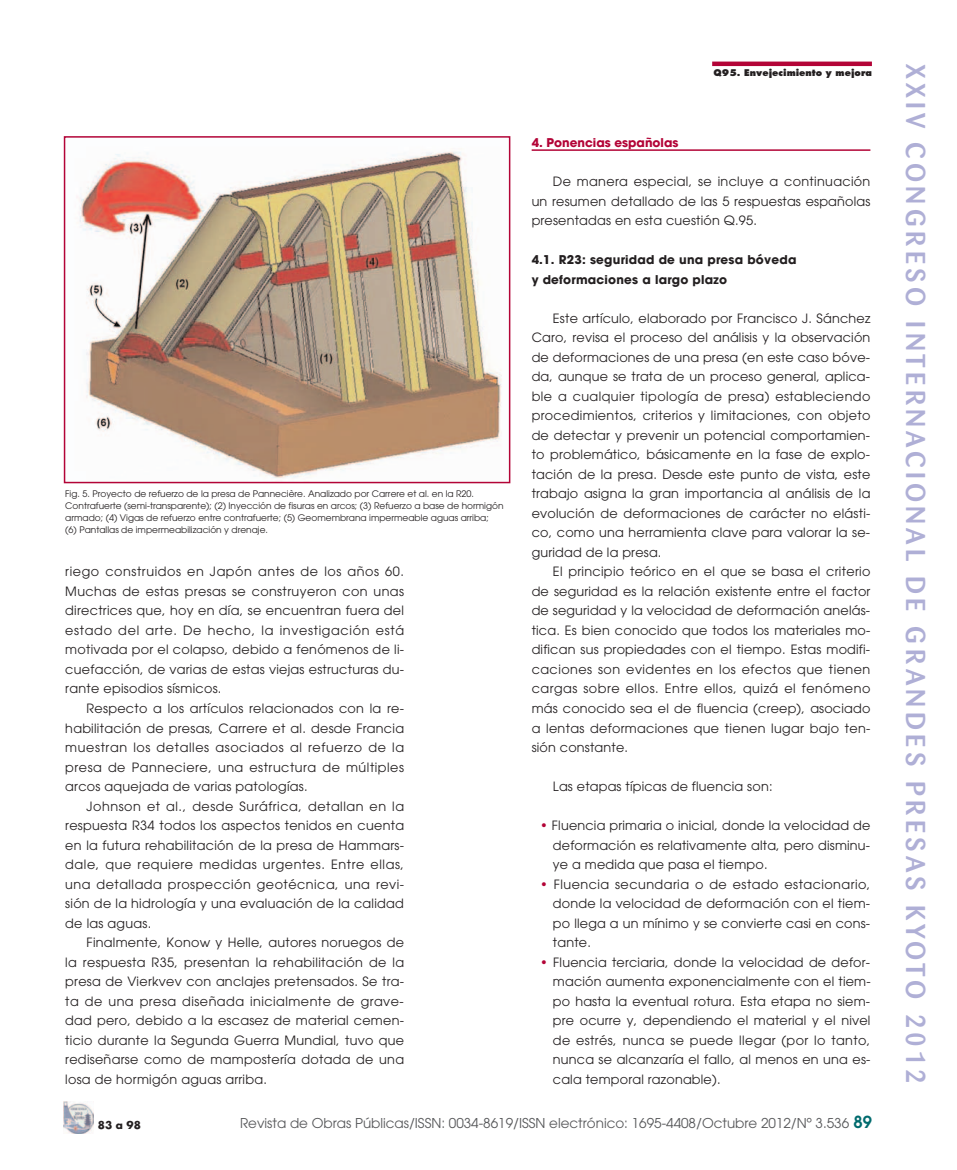
<style>
.page{position:relative;width:957px;height:1170px;background:#fff}
.page>*{position:absolute;margin:0;border:0;box-sizing:border-box;transform-origin:0 0}
.t1{font:500 27px "Barmeno";letter-spacing:.165em;color:#afafd6}
.t2{font:13.5px "Avant Garde";color:#57585a}
.t3{font:12.75px/19.5px "Avant Garde";letter-spacing:.015em;color:#231f20;text-align:justify}
.t4{font:700 12px/19.5px "Avant Garde";letter-spacing:.02em;color:#231f20}
.t5{font:700 12px "Avant Garde";color:#b30437}
.t6{font:700 10.5px "Futura";color:#231f20}
.t7{font:9px/12px "Avant Garde";color:#231f20}
.t8{font:800 9px "Futura";color:#231f20}
.s1{color:#b30437}
.s2{font-weight:600;font-size:16.5px;color:#006b6e}
</style>
<div class="page">
<hr style="left:531px;top:149px;width:339px;height:2px;background:#b30437">
<hr style="left:712px;top:62px;width:160px;height:4px;background:#b30437">
<img style="left:64px;top:1101px;width:30px;height:32px">
<img style="left:77px;top:151px;width:425px;height:328px">
<div style="left:64px;top:136px;width:446px;height:347px;border:2px solid #b30437"></div>
<p class="t7" style="left:65px;top:489px;width:440px">Fig. 5. Proyecto de refuerzo de la presa de Pannecière. Analizado por Carrere et al. en la R20.<br>Contrafuerte (semi-transparente); (2) Inyección de fisuras en arcos; (3) Refuerzo a base de hormigón armado; (4) Vigas de refuerzo entre contrafuerte; (5) Geomembrana impermeable aguas arriba;<br>(6) Pantallas de impermeabilización y drenaje.</p>
<p class="t3" style="left:65px;top:563px;width:340px">riego construidos en Japón antes de los años 60.<br>Muchas de estas presas se construyeron con unas directrices que, hoy en día, se encuentran fuera del estado del arte. De hecho, la investigación está motivada por el colapso, debido a fenómenos de li&shy;cuefacción, de varias de estas viejas estructuras du&shy;rante episodios sísmicos.</p>
<p class="t3" style="left:65px;top:699px;width:340px;text-indent:21px">Respecto a los artículos relacionados con la re&shy;habilitación de presas, Carrere et al. desde Francia muestran los detalles asociados al refuerzo de la presa de Panneciere, una estructura de múltiples arcos aquejada de varias patologías.</p>
<p class="t3" style="left:65px;top:797px;width:340px;text-indent:21px">Johnson et al., desde Suráfrica, detallan en la respuesta R34 todos los aspectos tenidos en cuenta en la futura rehabilitación de la presa de Hammars&shy;dale, que requiere medidas urgentes. Entre ellas, una detallada prospección geotécnica, una revi&shy;sión de la hidrología y una evaluación de la calidad de las aguas.</p>
<p class="t3" style="left:65px;top:933px;width:340px;text-indent:21px">Finalmente, Konow y Helle, autores noruegos de la respuesta R35, presentan la rehabilitación de la presa de Vierkvev con anclajes pretensados. Se tra&shy;ta de una presa diseñada inicialmente de grave&shy;dad pero, debido a la escasez de material cemen&shy;ticio durante la Segunda Guerra Mundial, tuvo que rediseñarse como de mampostería dotada de una losa de hormigón aguas arriba.</p>
<p class="t8" style="left:713px;top:69px;width:160px">Q95. Envejecimiento y mejora</p>
<p class="t5" style="left:531px;top:138px;width:148px">4. Ponencias españolas</p>
<p class="t3" style="left:531px;top:173px;width:340px;text-indent:21px">De manera especial, se incluye a continuación un resumen detallado de las 5 respuestas españolas presentadas en esta cuestión Q.95.</p>
<p class="t4" style="left:531px;top:251px;width:266px">4.1. R23: seguridad de una presa bóveda y deformaciones a largo plazo</p>
<p class="t3" style="left:531px;top:309px;width:340px;text-indent:21px">Este artículo, elaborado por Francisco J. Sánchez Caro, revisa el proceso del análisis y la observación de deformaciones de una presa (en este caso bóve&shy;da, aunque se trata de un proceso general, aplica&shy;ble a cualquier tipología de presa) estableciendo procedimientos, criterios y limitaciones, con objeto de detectar y prevenir un potencial comportamien&shy;to problemático, básicamente en la fase de explo&shy;tación de la presa. Desde este punto de vista, este trabajo asigna la gran importancia al análisis de la evolución de deformaciones de carácter no elásti&shy;co, como una herramienta clave para valorar la se&shy;guridad de la presa.</p>
<p class="t3" style="left:531px;top:563px;width:340px;text-indent:21px">El principio teórico en el que se basa el criterio de seguridad es la relación existente entre el factor de seguridad y la velocidad de deformación anelás&shy;tica. Es bien conocido que todos los materiales mo&shy;difican sus propiedades con el tiempo. Estas modifi&shy;caciones son evidentes en los efectos que tienen cargas sobre ellos. Entre ellos, quizá el fenómeno más conocido sea el de fluencia (creep), asociado a lentas deformaciones que tienen lugar bajo ten&shy;sión constante.</p>
<p class="t3" style="left:553px;top:777px;width:221px">Las etapas típicas de fluencia son:</p>
<p class="t3" style="left:553px;top:816px;width:319px;text-indent:-13px"><span class="s1">•</span> Fluencia primaria o inicial, donde la velocidad de deformación es relativamente alta, pero disminu&shy;ye a medida que pasa el tiempo.</p>
<p class="t3" style="left:553px;top:875px;width:319px;text-indent:-13px"><span class="s1">•</span> Fluencia secundaria o de estado estacionario, donde la velocidad de deformación con el tiem&shy;po llega a un mínimo y se convierte casi en cons&shy;tante.</p>
<p class="t3" style="left:553px;top:953px;width:319px;text-indent:-13px"><span class="s1">•</span> Fluencia terciaria, donde la velocidad de defor&shy;mación aumenta exponencialmente con el tiem&shy;po hasta la eventual rotura. Esta etapa no siem&shy;pre ocurre y, dependiendo el material y el nivel de estrés, nunca se puede llegar (por lo tanto, nunca se alcanzaría el fallo, al menos en una es&shy;cala temporal razonable).</p>
<p class="t6" style="left:98px;top:1120px;width:45px">83 a 98</p>
<p class="t2" style="left:240px;top:1117px;width:633px">Revista de Obras Públicas/ISSN: 0034-8619/ISSN electrónico: 1695-4408/Octubre 2012/Nº 3.536 <span class="s2">89</span></p>
<h1 class="t1" style="left:926px;top:64px;width:1021px;rotate:90deg">XXIV CONGRESO INTERNACIONAL DE GRANDES PRESAS KYOTO 2012</h1>
</div>
